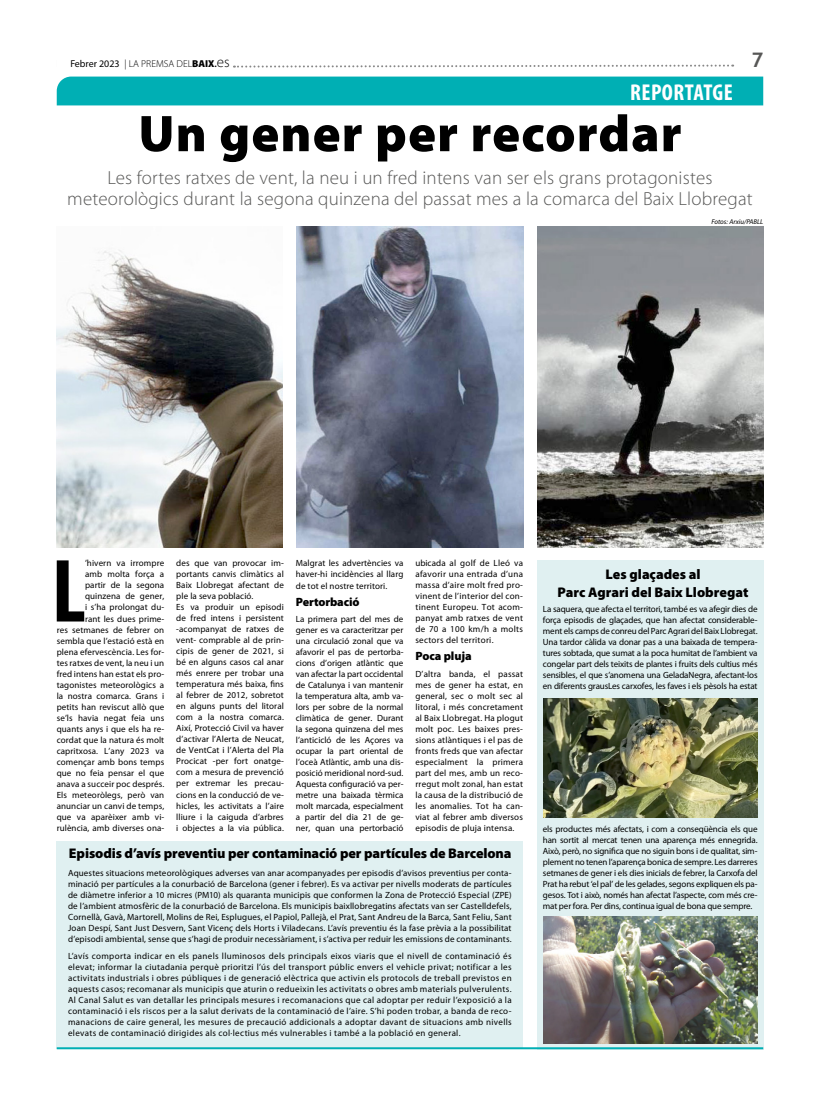
<style>
.page{position:relative;width:820px;height:1106px;background:#fff}
.page>*{position:absolute;margin:0;border:0;box-sizing:border-box;transform-origin:0 0}
.t1{font:700 condensed 90.6px "Myriad Pro";color:#000}
.t2{font:900 52px "Myriad Pro";letter-spacing:.02em;color:#000}
.t3{font:700 condensed 23px "Myriad Pro";letter-spacing:.02em;color:#fff}
.t4{font:700 20px "Trebuchet MS";color:#575756}
.t5{font:300 19px/21px "Myriad Pro";letter-spacing:.01em;color:#575756;text-align:center}
.t6{font:900 14px/18px "Myriad Pro";letter-spacing:-.01em;color:#000;text-align:center}
.t7{font:900 12px "Myriad Pro";letter-spacing:-.01em;color:#000}
.t8{font:300 10px "Myriad Pro";color:#000}
.t9{font:10px "Myriad Pro";color:#000}
.t10{font:9px/11px "Myriad Pro";letter-spacing:.01em;color:#000;text-align:justify}
.t11{font:italic 7px "Myriad Pro";color:#000}
.s1{font-weight:400}
.s2{font-weight:900}
.s3{font-weight:600}
.s4{font-size:15px}
</style>
<div class="page">
<svg style="left:234px;top:64px;width:499px;height:4px"></svg>
<div style="left:57px;top:77px;width:706px;height:28px;background:#00afb4"></div>
<img style="left:57px;top:250px;width:226px;height:298px">
<div style="left:537px;top:560px;width:226px;height:489px;background:#e0f0f1"></div>
<div style="left:57px;top:841px;width:466px;height:208px;background:#e0f0f1"></div>
<img style="left:297px;top:226px;width:226px;height:322px">
<img style="left:537px;top:226px;width:226px;height:322px">
<img style="left:543px;top:698px;width:213px;height:119px">
<img style="left:543px;top:917px;width:213px;height:126px">
<hr style="left:57px;top:1047px;width:706px;height:2px;background:#00afb4">
<p class="t8" style="left:70px;top:58px;width:161px"><span class="s1">Febrer 2023</span> | LA PREMSA DEL<span class="s2">BAIX</span><span class="s3">.</span><span class="s4">es</span></p>
<h3 class="t4" style="left:751px;top:47px;width:13px">7</h3>
<h3 class="t3" style="left:630px;top:79px;width:104px">REPORTATGE</h3>
<h2 class="t2" style="left:138px;top:99px;width:544px">Un gener per recordar</h2>
<h3 class="t5" style="left:67px;top:166px;width:686px">Les fortes ratxes de vent, la neu i un fred intens van ser els grans protagonistes meteorològics durant la segona quinzena del passat mes a la comarca del Baix Llobregat</h3>
<p class="t9" style="left:57px;top:58px;width:67px">Desembre 2022</p>
<p class="t11" style="left:711px;top:217px;width:53px">Fotos: Arxiu/PABLL</p>
<p class="t10" style="left:415px;top:558px;width:109px">ubicada al golf de Lleó va afavorir una entrada d’una massa d’aire molt fred pro&shy;vinent de l’interior del con&shy;tinent Europeu. Tot acom&shy;panyat amb ratxes de vent de 70 a 100 km/h a molts sectors del territori.</p>
<h3 class="t7" style="left:415px;top:648px;width:58px">Poca pluja</h3>
<p class="t10" style="left:415px;top:668px;width:109px">D’altra banda, el passat mes de gener ha estat, en general, sec o molt sec al litoral, i més concretament al Baix Llobregat. Ha plogut molt poc. Les baixes pres&shy;sions atlàntiques i el pas de fronts freds que van afectar especialment la primera part del mes, amb un reco&shy;rregut molt zonal, han estat la causa de la distribució de les anomalies. Tot ha can&shy;viat al febrer amb diversos episodis de pluja intensa.</p>
<h3 class="t6" style="left:69px;top:843px;width:444px">Episodis d’avís preventiu per contaminació per partícules de Barcelona</h3>
<p class="t10" style="left:68px;top:867px;width:445px">Aquestes situacions meteorològiques adverses van anar acompanyades per episodis d’avisos preventius per conta&shy;minació per partícules a la conurbació de Barcelona (gener i febrer). Es va activar per nivells moderats de partícules de diàmetre inferior a 10 micres (PM10) als quaranta municipis que conformen la Zona de Protecció Especial (ZPE) de l’ambient atmosfèric de la conurbació de Barcelona. Els municipis baixllobregatins afectats van ser Castelldefels, Cornellà, Gavà, Martorell, Molins de Rei, Esplugues, el Papiol, Pallejà, el Prat, Sant Andreu de la Barca, Sant Feliu, Sant Joan Despí, Sant Just Desvern, Sant Vicenç dels Horts i Viladecans. L’avís preventiu és la fase prèvia a la possibilitat d’episodi ambiental, sense que s’hagi de produir necessàriament, i s’activa per reduir les emissions de contaminants.</p>
<p class="t10" style="left:68px;top:950px;width:445px">L’avís comporta indicar en els panels lluminosos dels principals eixos viaris que el nivell de contaminació és elevat; informar la ciutadania perquè prioritzi l’ús del transport públic envers el vehicle privat; notificar a les activitats industrials i obres públiques i de generació elèctrica que activin els protocols de treball previstos en aquests casos; recomanar als municipis que aturin o redueixin les activitats o obres amb materials pulverulents.<br>Al Canal Salut es van detallar les principals mesures i recomanacions que cal adoptar per reduir l’exposició a la contaminació i els riscos per a la salut derivats de la contaminació de l’aire. S’hi poden trobar, a banda de reco&shy;manacions de caire general, les mesures de precaució addicionals a adoptar davant de situacions amb nivells elevats de contaminació dirigides als col·lectius més vulnerables i també a la població en general.</p>
<p class="t10" style="left:57px;top:558px;width:109px;text-align:right">’hivern va irrompre<br>amb molta força a<br>partir de la segona quinzena de gener,<br>i s’ha prolongat du-<br>rant les dues prime-<br>res setmanes de febrer on sembla que l’estació està en plena efervescència. Les for&shy;tes ratxes de vent, la neu i un fred intens han estat els pro&shy;tagonistes meteorològics a la nostra comarca. Grans i petits han reviscut allò que se’ls havia negat feia uns quants anys i que els ha re&shy;cordat que la natura és molt capritxosa. L’any 2023 va començar amb bons temps que no feia pensar el que anava a succeir poc després.<br>Els meteoròlegs, però van anunciar un canvi de temps, que va aparèixer amb vi&shy;rulència, amb diverses ona-</p>
<p class="t10" style="left:176px;top:558px;width:109px;text-align:left">des que van provocar im&shy;portants canvis climàtics al<br>Baix Llobregat afectant de ple la seva població.<br>Es va produir un episodi de fred intens i persistent -acompanyat de ratxes de vent- comprable al de prin&shy;cipis de gener de 2021, si bé en alguns casos cal anar més enrere per trobar una temperatura més baixa, fins al febrer de 2012, sobretot en alguns punts del litoral com a la nostra comarca.<br>Així, Protecció Civil va haver d’activar l’Alerta de Neucat, de VentCat i l’Alerta del Pla<br>Procicat -per fort onatge&shy;com a mesura de prevenció per extremar les precau&shy;cions en la conducció de ve&shy;hicles, les activitats a l’aire lliure i la caiguda d’arbres i objectes a la via pública.</p>
<p class="t10" style="left:296px;top:557px;width:109px">Malgrat les advertències va haver-hi incidències al llarg de tot el nostre territori.</p>
<h1 class="t1" style="left:51px;top:541px;width:36px">L</h1>
<h3 class="t7" style="left:296px;top:593px;width:65px">Pertorbació</h3>
<p class="t10" style="left:296px;top:613px;width:109px">La primera part del mes de gener es va caracteritzar per una circulació zonal que va afavorir el pas de pertorba&shy;cions d’origen atlàntic que van afectar la part occidental de Catalunya i van mantenir la temperatura alta, amb va&shy;lors per sobre de la normal climàtica de gener. Durant la segona quinzena del mes l’anticicló de les Açores va ocupar la part oriental de l’oceà Atlàntic, amb una dis&shy;posició meridional nord-sud.<br>Aquesta configuració va per&shy;metre una baixada tèrmica molt marcada, especialment a partir del dia 21 de ge&shy;ner, quan una pertorbació</p>
<h3 class="t6" style="left:557px;top:564px;width:192px">Les glaçades al<br>Parc Agrari del Baix Llobregat</h3>
<p class="t10" style="left:542px;top:603px;width:216px">La saquera, que afecta el territori, també es va afegir dies de força episodis de glaçades, que han afectat considerable&shy;ment els camps de conreu del Parc Agrari del Baix Llobregat.<br>Una tardor càlida va donar pas a una baixada de tempera&shy;tures sobtada, que sumat a la poca humitat de l’ambient va congelar part dels teixits de plantes i fruits dels cultius més sensibles, el que s’anomena una GeladaNegra, afectant-los en diferents grausLes carxofes, les faves i els pèsols ha estat</p>
<p class="t10" style="left:542px;top:823px;width:216px">els productes més afectats, i com a conseqüència els que han sortit al mercat tenen una aparença més ennegrida.<br>Això, però, no significa que no siguin bons i de qualitat, sim&shy;plement no tenen l’aparença bonica de sempre. Les darreres setmanes de gener i els dies inicials de febrer, la Carxofa del Prat ha rebut ‘el pal’ de les gelades, segons expliquen els pa&shy;gesos. Tot i això, només han afectat l’aspecte, com més cre&shy;mat per fora. Per dins, continua igual de bona que sempre.</p>
</div>
